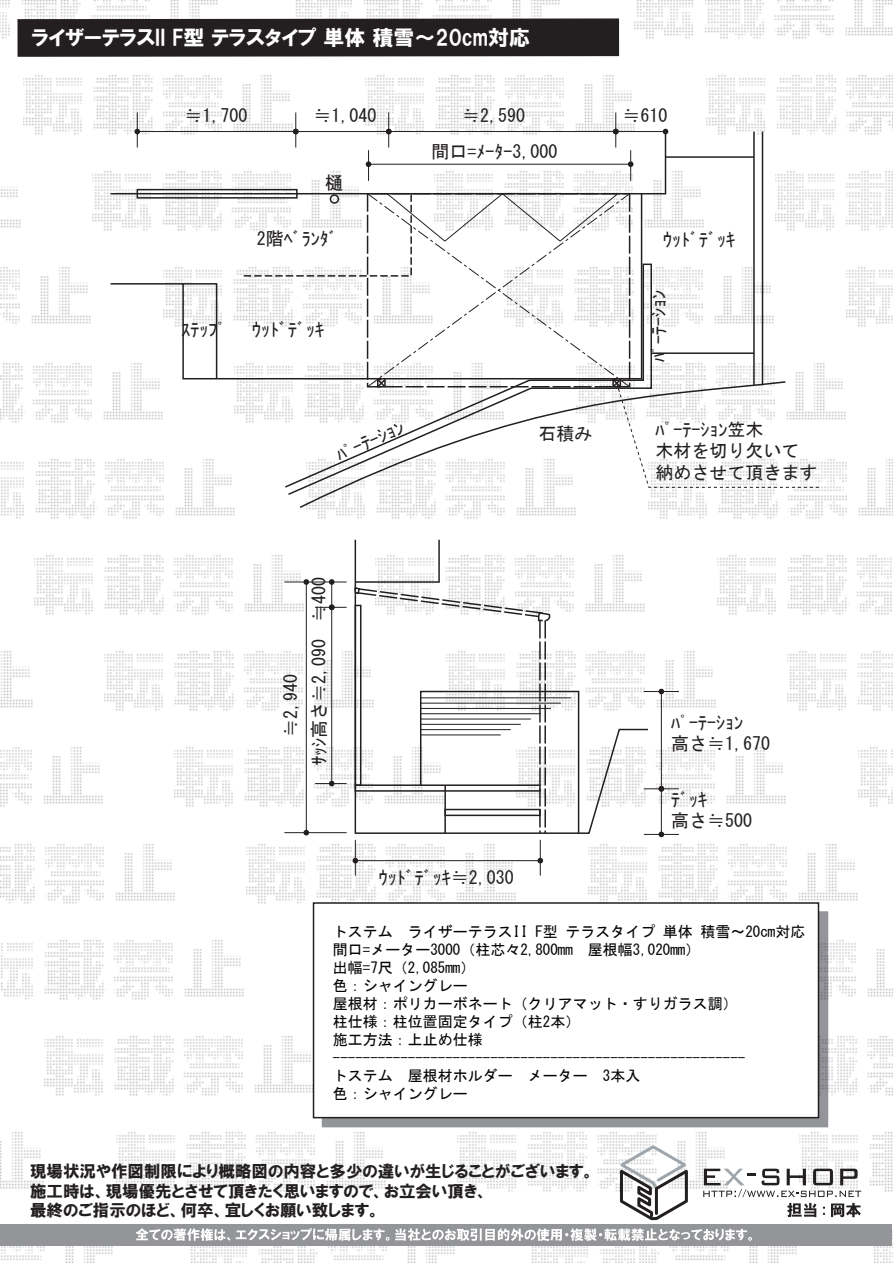
<style>
.page{position:relative;width:893px;height:1263px;background:#fff}
.page>*{position:absolute;margin:0;border:0;box-sizing:border-box;transform-origin:0 0}
.t1{font:21px "HGP Soei Kakugothic UB";color:#fff}
.t2{font:18px/21.6px "MS Gothic";color:#231f20}
.t3{font:16.5px/19.8px "HGP Soei Kakugothic UB";color:#231f20}
.t4{font:15px/18px "MS Gothic";color:#030303}
</style>
<div class="page">
<img style="left:0;top:0;width:218px;height:39px">
<img style="left:296px;top:0;width:264px;height:17px">
<img style="left:635px;top:0;width:258px;height:39px">
<img style="left:24px;top:75px;width:269px;height:60px">
<img style="left:365px;top:75px;width:270px;height:54px">
<img style="left:707px;top:75px;width:186px;height:60px">
<img style="left:93px;top:171px;width:16px;height:60px">
<img style="left:0;top:186px;width:21px;height:42px">
<img style="left:821px;top:171px;width:72px;height:60px">
<img style="left:0;top:267px;width:91px;height:57px">
<img style="left:846px;top:267px;width:47px;height:60px">
<img style="left:0;top:363px;width:109px;height:60px">
<img style="left:821px;top:363px;width:25px;height:57px">
<img style="left:1px;top:459px;width:234px;height:60px">
<img style="left:309px;top:509px;width:267px;height:10px">
<img style="left:648px;top:459px;width:245px;height:60px">
<img style="left:34px;top:555px;width:270px;height:60px">
<img style="left:717px;top:555px;width:175px;height:60px">
<img style="left:105px;top:649px;width:248px;height:63px">
<img style="left:0;top:651px;width:33px;height:57px">
<img style="left:656px;top:651px;width:60px;height:61px">
<img style="left:788px;top:651px;width:105px;height:60px">
<img style="left:0;top:747px;width:103px;height:60px">
<img style="left:175px;top:745px;width:177px;height:63px">
<img style="left:858px;top:747px;width:35px;height:60px">
<img style="left:649px;top:745px;width:137px;height:63px">
<img style="left:0;top:844px;width:175px;height:60px">
<img style="left:247px;top:841px;width:270px;height:63px">
<img style="left:588px;top:844px;width:270px;height:60px">
<img style="left:1px;top:940px;width:243px;height:60px">
<img style="left:828px;top:937px;width:65px;height:63px">
<img style="left:45px;top:1033px;width:268px;height:63px">
<img style="left:828px;top:1033px;width:65px;height:63px">
<img style="left:0;top:1132px;width:44px;height:57px">
<img style="left:116px;top:1132px;width:270px;height:60px">
<img style="left:799px;top:1132px;width:94px;height:60px">
<img style="left:458px;top:1132px;width:270px;height:60px">
<img style="left:0;top:1245px;width:117px;height:18px">
<img style="left:188px;top:1245px;width:270px;height:18px">
<img style="left:871px;top:1231px;width:22px;height:32px">
<img style="left:530px;top:1245px;width:270px;height:18px">
<svg style="left:298px;top:488px;width:489px;height:21px"></svg>
<svg style="left:580px;top:555px;width:69px;height:280px"></svg>
<svg style="left:353px;top:539px;width:227px;height:295px"></svg>
<hr style="left:421px;top:697px;width:150px;height:1px;background:#231f20">
<hr style="left:421px;top:703px;width:140px;height:1px;background:#231f20">
<hr style="left:421px;top:708px;width:130px;height:1px;background:#231f20">
<hr style="left:421px;top:713px;width:120px;height:1px;background:#231f20">
<hr style="left:421px;top:719px;width:110px;height:1px;background:#231f20">
<hr style="left:421px;top:724px;width:100px;height:1px;background:#231f20">
<hr style="left:421px;top:729px;width:90px;height:1px;background:#231f20">
<hr style="left:421px;top:734px;width:80px;height:1px;background:#231f20">
<hr style="left:137px;top:112px;width:1px;height:36px;background:#231f20">
<hr style="left:295px;top:112px;width:1px;height:36px;background:#231f20">
<hr style="left:388px;top:112px;width:1px;height:36px;background:#231f20">
<hr style="left:615px;top:112px;width:1px;height:36px;background:#231f20">
<hr style="left:644px;top:691px;width:35px;height:1px;background:#231f20">
<hr style="left:644px;top:788px;width:35px;height:1px;background:#231f20">
<hr style="left:644px;top:834px;width:35px;height:1px;background:#231f20">
<hr style="left:661px;top:691px;width:1px;height:98px;background:#231f20">
<svg style="left:658px;top:689px;width:6px;height:5px"></svg>
<hr style="left:661px;top:789px;width:1px;height:45px;background:#231f20">
<svg style="left:658px;top:786px;width:6px;height:6px"></svg>
<svg style="left:658px;top:831px;width:6px;height:6px"></svg>
<hr style="left:284px;top:582px;width:63px;height:1px;background:#231f20">
<hr style="left:315px;top:607px;width:32px;height:1px;background:#231f20">
<hr style="left:315px;top:783px;width:32px;height:1px;background:#231f20">
<hr style="left:284px;top:832px;width:63px;height:1px;background:#231f20">
<hr style="left:331px;top:607px;width:1px;height:176px;background:#231f20">
<svg style="left:329px;top:579px;width:6px;height:31px"></svg>
<svg style="left:329px;top:781px;width:6px;height:5px"></svg>
<hr style="left:306px;top:582px;width:1px;height:251px;background:#231f20">
<svg style="left:303px;top:830px;width:6px;height:5px"></svg>
<svg style="left:303px;top:579px;width:6px;height:6px"></svg>
<svg style="left:616px;top:1143px;width:75px;height:78px"></svg>
<svg style="left:703px;top:1169px;width:158px;height:28px"></svg>
<svg style="left:325px;top:914px;width:500px;height:210px;background:#8b8c8f"></svg>
<div style="left:322px;top:911px;width:506px;height:216px;border:2px solid #939598"></div>
<div style="left:313px;top:903px;width:505px;height:215px;background:#fff"></div>
<div style="left:313px;top:902px;width:506px;height:216px;border:2px solid #231f20"></div>
<div style="left:17px;top:18px;width:602px;height:39px;background:#231f20"></div>
<div style="left:0;top:1224px;width:892px;height:21px;background:#939598"></div>
<svg style="left:136px;top:1228px;width:253px;height:13px"></svg>
<svg style="left:395px;top:1228px;width:357px;height:13px"></svg>
<svg style="left:787px;top:1203px;width:29px;height:14px"></svg>
<svg style="left:823px;top:1206px;width:2px;height:9px"></svg>
<svg style="left:831px;top:1203px;width:30px;height:14px"></svg>
<svg style="left:109px;top:129px;width:712px;height:359px"></svg>
<hr style="left:355px;top:840px;width:1px;height:36px;background:#231f20">
<hr style="left:540px;top:840px;width:1px;height:36px;background:#231f20">
<hr style="left:355px;top:860px;width:185px;height:1px;background:#231f20">
<svg style="left:537px;top:858px;width:6px;height:5px"></svg>
<svg style="left:352px;top:858px;width:6px;height:5px"></svg>
<h1 class="t1" style="left:31px;top:27px;width:500px">ライザーテラスII F型 テラスタイプ 単体 積雪～20cm対応</h1>
<p class="t2" style="left:184px;top:104px;width:64px">≒1,700</p>
<p class="t2" style="left:314px;top:104px;width:64px">≒1,040</p>
<p class="t2" style="left:462px;top:104px;width:64px">≒2,590</p>
<p class="t2" style="left:622px;top:104px;width:46px">≒610</p>
<p class="t2" style="left:432px;top:140px;width:127px">間口=ﾒｰﾀｰ3,000</p>
<p class="t2" style="left:325px;top:172px;width:19px">樋</p>
<p class="t2" style="left:257px;top:227px;width:82px">2階ﾍﾞﾗﾝﾀﾞ</p>
<p class="t2" style="left:182px;top:319px;width:46px">ｽﾃｯﾌﾟ</p>
<p class="t2" style="left:252px;top:319px;width:73px">ｳｯﾄﾞﾃﾞｯｷ</p>
<p class="t2" style="left:663px;top:229px;width:73px">ｳｯﾄﾞﾃﾞｯｷ</p>
<p class="t2" style="left:648px;top:362px;width:73px;rotate:-90deg">ﾊﾟｰﾃｰｼｮﾝ</p>
<p class="t2" style="left:333px;top:445px;width:73px;rotate:-24deg">ﾊﾟｰﾃｰｼｮﾝ</p>
<p class="t2" style="left:655px;top:418px;width:163px">ﾊﾟｰﾃｰｼｮﾝ笠木<br>木材を切り欠いて納めさせて頂きます</p>
<p class="t2" style="left:538px;top:422px;width:55px">石積み</p>
<p class="t2" style="left:308px;top:622px;width:46px;rotate:-90deg">≒400</p>
<p class="t2" style="left:277px;top:764px;width:127px;line-height:28.3px;text-align:center;rotate:-90deg">≒2,940<br>ｻｯｼ高さ≒2,090</p>
<p class="t2" style="left:379px;top:867px;width:136px">ｳｯﾄﾞﾃﾞｯｷ≒2,030</p>
<p class="t2" style="left:671px;top:711px;width:100px">ﾊﾟｰﾃｰｼｮﾝ<br>高さ≒1,670</p>
<p class="t2" style="left:671px;top:788px;width:82px">ﾃﾞｯｷ<br>高さ≒500</p>
<p class="t4" style="left:333px;top:922px;width:474px">トステム ライザーテラスII F型 テラスタイプ 単体 積雪～20cm対応間口=メーター3000（柱芯々2,800mm　屋根幅3,020mm）<br>出幅=7尺（2,085mm）<br>色：シャイングレー<br>屋根材：ポリカーボネート（クリアマット・すりガラス調）<br>柱仕様：柱位置固定タイプ（柱2本）<br>施工方法：上止め仕様-------------------------------------------------------<br>トステム 屋根材ホルダー　メーター　3本入<br>色：シャイングレー</p>
<p class="t3" style="left:30px;top:1161px;width:566px">現場状況や作図制限により概略図の内容と多少の違いが生じることがございます。施工時は、現場優先とさせて頂きたく思いますので、お立会い頂き、<br>最終のご指示のほど、何卒、宜しくお願い致します。</p>
</div>
